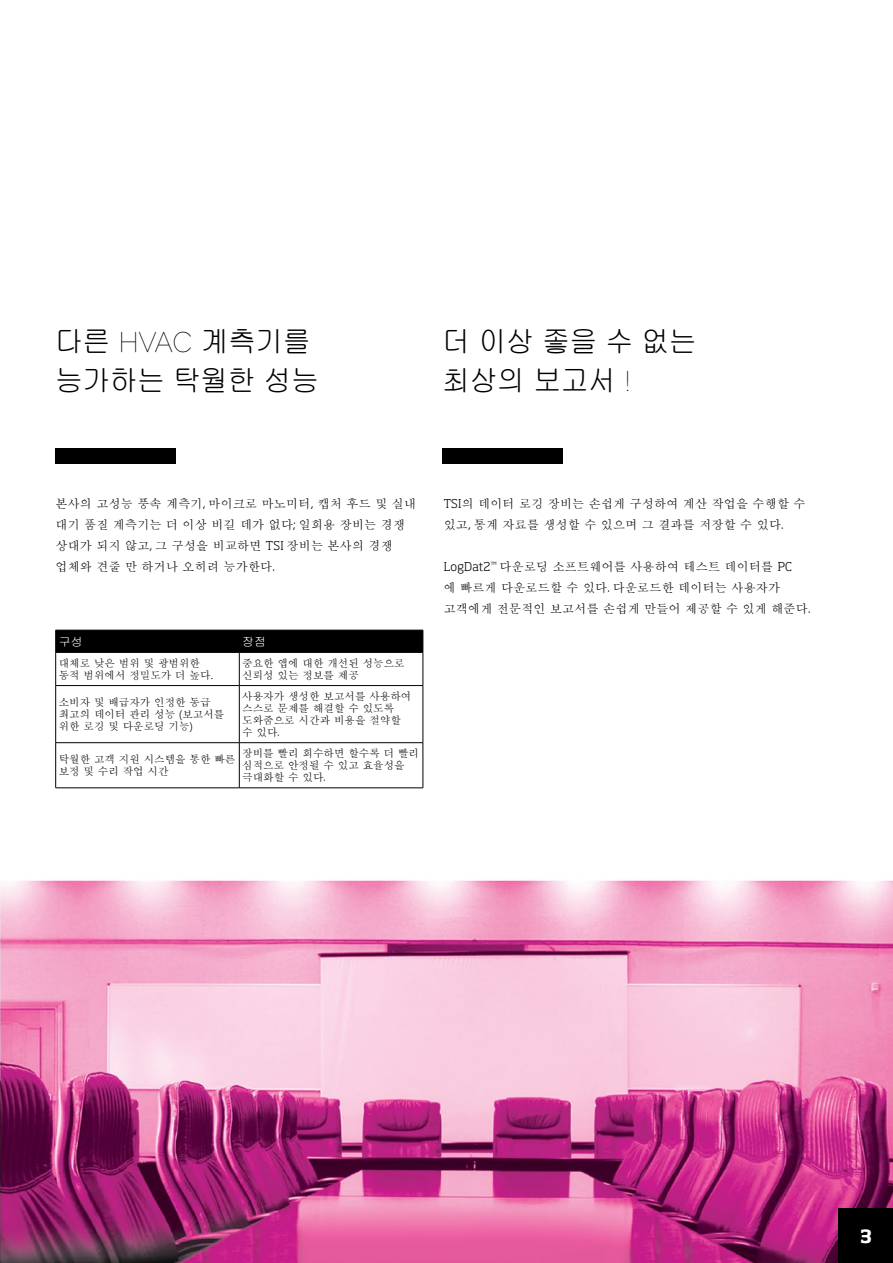
<style>
.page{position:relative;width:893px;height:1263px;background:#fff}
.page>*{position:absolute;margin:0;border:0;box-sizing:border-box;transform-origin:0 0}
.t1{font:30px/39px "Gulim";letter-spacing:-.02em;color:#000;scale:.93 1}
.t2{font:700 18px "Soho Std";color:#fff}
.t3{font:12px/21px "Batang";letter-spacing:.02em;color:#000}
.t4{font:12px "Gulim";color:#fff}
.t5{font:10.5px/12px "Batang";color:#000}
.s1{font-family:"Bryant Pro";font-weight:300}
.s2{font-family:"Soho Std";font-weight:300}
</style>
<div class="page">
<img style="left:0;top:448px;width:893px;height:815px">
<div style="left:55px;top:448px;width:120px;height:15px;background:#000"></div>
<div style="left:442px;top:449px;width:120px;height:15px;background:#000"></div>
<svg style="left:56px;top:653px;width:367px;height:134px"></svg>
<div style="left:55px;top:630px;width:369px;height:22px;background:#000"></div>
<hr style="left:56px;top:652px;width:183px;height:1px;background:#000">
<hr style="left:55px;top:653px;width:1px;height:32px;background:#000">
<hr style="left:239px;top:652px;width:184px;height:1px;background:#000">
<hr style="left:239px;top:653px;width:1px;height:32px;background:#000">
<hr style="left:423px;top:653px;width:1px;height:32px;background:#000">
<hr style="left:56px;top:685px;width:183px;height:1px;background:#000">
<hr style="left:55px;top:686px;width:1px;height:56px;background:#000">
<hr style="left:239px;top:685px;width:184px;height:1px;background:#000">
<hr style="left:239px;top:686px;width:1px;height:56px;background:#000">
<hr style="left:423px;top:686px;width:1px;height:56px;background:#000">
<hr style="left:56px;top:742px;width:183px;height:1px;background:#000">
<hr style="left:55px;top:743px;width:1px;height:45px;background:#000">
<hr style="left:239px;top:742px;width:184px;height:1px;background:#000">
<hr style="left:239px;top:743px;width:1px;height:45px;background:#000">
<hr style="left:423px;top:743px;width:1px;height:45px;background:#000">
<hr style="left:56px;top:787px;width:183px;height:1px;background:#000">
<hr style="left:239px;top:787px;width:184px;height:1px;background:#000">
<div style="left:840px;top:1209px;width:53px;height:54px;background:#000"></div>
<h1 class="t1" style="left:55px;top:322px;width:285px">다른 <span class="s1">HVAC</span> 계측기를 능가하는 탁월한 성능</h1>
<h1 class="t1" style="left:443px;top:322px;width:275px">더 이상 좋을 수 없는 최상의 보고서 <span class="s1">!</span></h1>
<p class="t3" style="left:56px;top:493px;width:362px">본사의 고성능 풍속 계측기<span class="s2">,</span> 마이크로 마노미터<span class="s2">,</span> 캡처 후드 및 실내 대기 품질 계측기는 더 이상 비길 데가 없다<span class="s2">;</span> 일회용 장비는 경쟁 상대가 되지 않고<span class="s2">,</span> 그 구성을 비교하면 <span class="s2">TSI</span> 장비는 본사의 경쟁 업체와 견줄 만 하거나 오히려 능가한다<span class="s2">.</span></p>
<p class="t4" style="left:59px;top:635px;width:25px">구성</p>
<p class="t4" style="left:242px;top:635px;width:25px">장점</p>
<p class="t5" style="left:59px;top:657px;width:156px">대체로 낮은 범위 및 광범위한 동적 범위에서 정밀도가 더 높다.</p>
<p class="t5" style="left:242px;top:657px;width:164px">중요한 앱에 대한 개선된 성능으로 신뢰성 있는 정보를 제공</p>
<p class="t5" style="left:59px;top:696px;width:167px">소비자 및 배급자가 인정한 동급 최고의 데이터 관리 성능 <span class="s2">(</span>보고서를 위한 로깅 및 다운로딩 기능<span class="s2">)</span></p>
<p class="t5" style="left:242px;top:690px;width:171px">사용자가 생성한 보고서를 사용하여 스스로 문제를 해결할 수 있도록 도와줌으로 시간과 비용을 절약할 수 있다<span class="s2">.</span></p>
<p class="t5" style="left:59px;top:753px;width:178px">탁월한 고객 지원 시스템을 통한 빠른 보정 및 수리 작업 시간</p>
<p class="t5" style="left:242px;top:747px;width:178px">장비를 빨리 회수하면 할수록 더 빨리 심적으로 안정될 수 있고 효율성을 극대화할 수 있다<span class="s2">.</span></p>
<p class="t3" style="left:444px;top:493px;width:363px"><span class="s2">TSI</span>의 데이터 로깅 장비는 손쉽게 구성하여 계산 작업을 수행할 수 있고<span class="s2">,</span> 통계 자료를 생성할 수 있으며 그 결과를 저장할 수 있다<span class="s2">.</span></p>
<p class="t3" style="left:444px;top:556px;width:368px"><span class="s2">LogDat2</span><sup>™</sup> 다운로딩 소프트웨어를 사용하여 테스트 데이터를 <span class="s2">PC<br></span>에 빠르게 다운로드할 수 있다<span class="s2">.</span> 다운로드한 데이터는 사용자가 고객에게 전문적인 보고서를 손쉽게 만들어 제공할 수 있게 해준다<span class="s2">.</span></p>
<h2 class="t2" style="left:860px;top:1225px;width:13px">3</h2>
</div>
